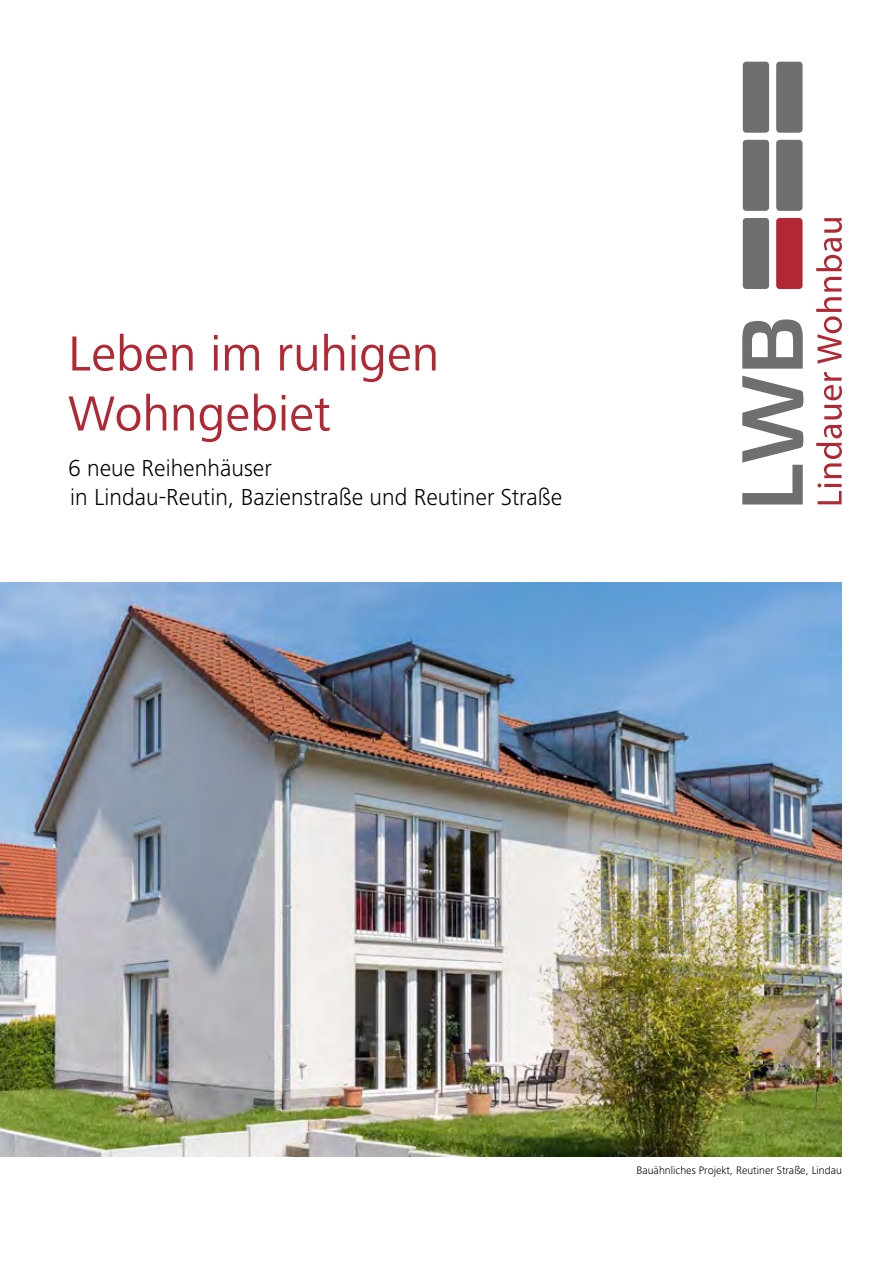
<style>
.page{position:relative;width:893px;height:1263px;background:#fff}
.page>*{position:absolute;margin:0;border:0;box-sizing:border-box;transform-origin:0 0}
.t1{font:51px/60px "Frutiger Next LT";color:#b12733}
.t2{font:300 24px/28.8px "Frutiger Next LT";color:#000}
.t3{font:300 11.25px "Frutiger Next LT";color:#000}
</style>
<div class="page">
<div style="left:776px;top:218px;width:26px;height:71px;background:#b12733;border-radius:4px"></div>
<div style="left:743px;top:218px;width:26px;height:71px;background:#706f6f;border-radius:4px"></div>
<div style="left:776px;top:140px;width:26px;height:71px;background:#706f6f;border-radius:4px"></div>
<div style="left:743px;top:140px;width:26px;height:71px;background:#706f6f;border-radius:4px"></div>
<div style="left:776px;top:62px;width:26px;height:71px;background:#706f6f;border-radius:4px"></div>
<div style="left:743px;top:62px;width:26px;height:71px;background:#706f6f;border-radius:4px"></div>
<svg style="left:742px;top:319px;width:61px;height:50px"></svg>
<svg style="left:742px;top:376px;width:61px;height:128px"></svg>
<svg style="left:816px;top:425px;width:26px;height:79px"></svg>
<svg style="left:824px;top:372px;width:18px;height:47px"></svg>
<svg style="left:816px;top:277px;width:26px;height:87px"></svg>
<svg style="left:816px;top:218px;width:26px;height:53px"></svg>
<img style="left:0;top:582px;width:842px;height:575px">
<h1 class="t1" style="left:68px;top:324px;width:373px">Leben im ruhigen<br>Wohngebiet</h1>
<p class="t2" style="left:68px;top:453px;width:496px">6 neue Reihenhäuser<br>in Lindau-Reutin, Bazienstraße und Reutiner Straße</p>
<p class="t3" style="left:636px;top:1164px;width:207px">Bauähnliches Projekt, Reutiner Straße, Lindau</p>
</div>
